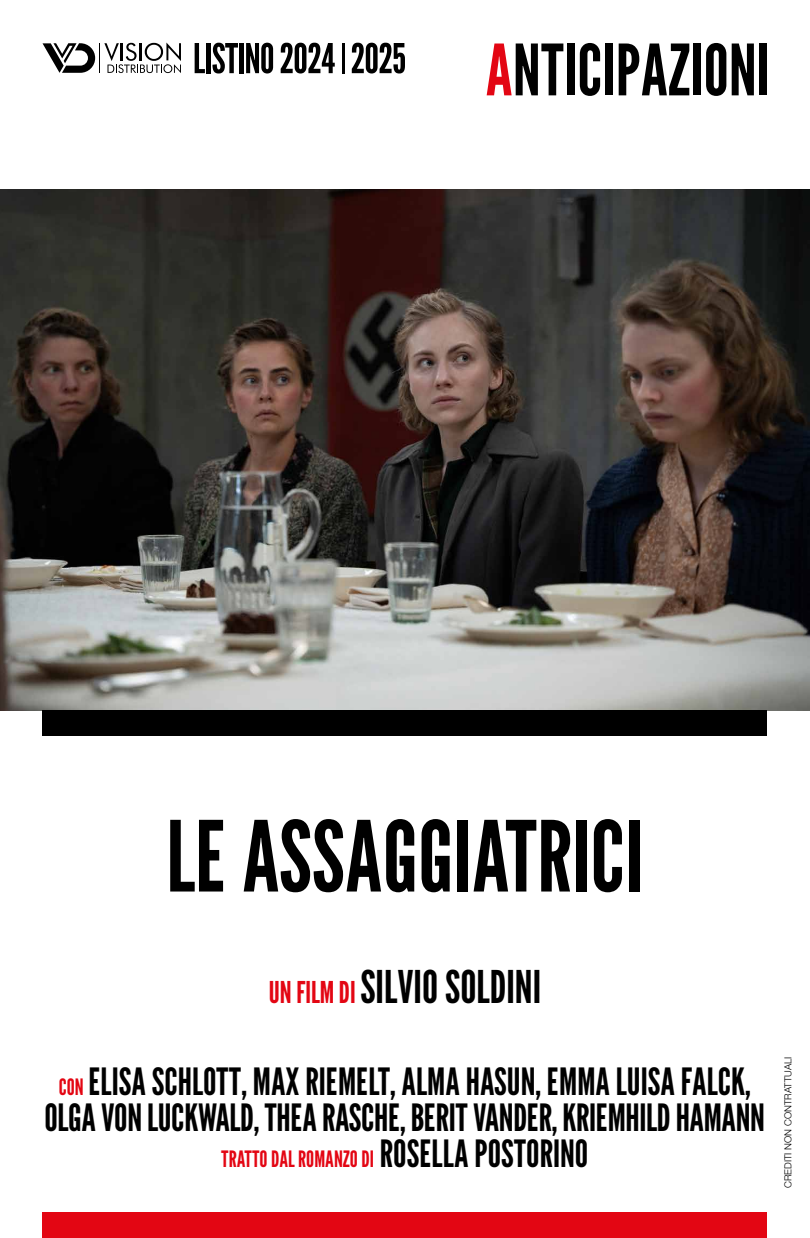
<style>
.page{position:relative;width:810px;height:1238px;background:#fff}
.page>*{position:absolute;margin:0;border:0;box-sizing:border-box;transform-origin:0 0}
.t1{font:97.5px "League Gothic";color:#000}
.t2{font:70.5px "League Gothic";color:#000}
.t3{font:45px "League Gothic";color:#000}
.t4{font:37.5px/36px "League Gothic";letter-spacing:-.01em;color:#000;text-align:center}
.t5{font:22.5px "League Gothic";color:#e30613}
.t6{font:300 9.75px "Helvetica Neue LT Pro";color:#000}
.s1{color:#e30613}
.s2{font-size:30px;color:#e30613}
.s3{font-size:22.5px;color:#e30613}
.s4{font-size:37.5px;color:#000}
</style>
<div class="page">
<img style="left:0;top:189px;width:810px;height:521px">
<div style="left:43px;top:1212px;width:724px;height:25px;background:#e30613"></div>
<div style="left:43px;top:710px;width:724px;height:26px;background:#000"></div>
<svg style="left:195px;top:43px;width:10px;height:30px"></svg>
<div style="left:206px;top:43px;width:5px;height:30px;background:#000"></div>
<svg style="left:212px;top:43px;width:26px;height:30px"></svg>
<div style="left:239px;top:43px;width:5px;height:30px;background:#000"></div>
<svg style="left:246px;top:43px;width:27px;height:30px"></svg>
<svg style="left:281px;top:43px;width:54px;height:30px"></svg>
<hr style="left:342px;top:43px;width:3px;height:30px;background:#000">
<svg style="left:352px;top:43px;width:53px;height:30px"></svg>
<hr style="left:100px;top:43px;width:1px;height:30px;background:#000">
<svg style="left:43px;top:43px;width:52px;height:30px"></svg>
<svg style="left:104px;top:43px;width:77px;height:30px"></svg>
<h2 class="t2" style="left:485px;top:21px;width:286px"><span class="s1">A</span>NTICIPAZIONI</h2>
<h1 class="t1" style="left:166px;top:789px;width:479px">LE ASSAGGIATRICI</h1>
<p class="t3" style="left:269px;top:955px;width:274px"><span class="s2">UN FILM DI</span> SILVIO SOLDINI</p>
<p class="t4" style="left:45px;top:1061px;width:722px"><span class="s3">CON</span> ELISA SCHLOTT, MAX RIEMELT, ALMA HASUN, EMMA LUISA FALCK,<br>OLGA VON LUCKWALD, THEA RASCHE, BERIT VANDER, KRIEMHILD HAMANN</p>
<p class="t5" style="left:221px;top:1142px;width:369px">TRATTO DAL ROMANZO DI <span class="s4">ROSELLA POSTORINO</span></p>
<p class="t6" style="left:782px;top:1187px;width:133px;rotate:-90deg">CREDITI NON CONTRATTUALI</p>
</div>
